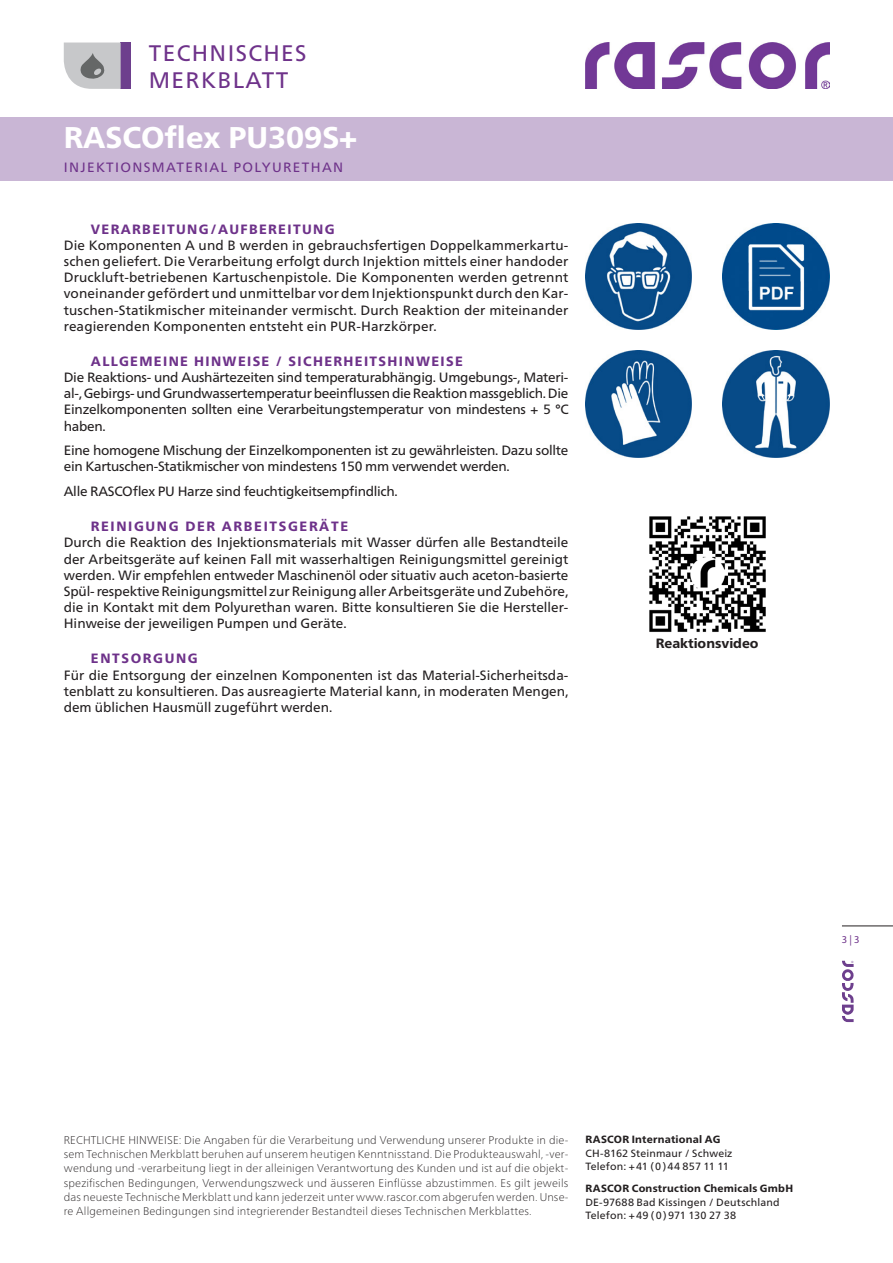
<style>
.page{position:relative;width:893px;height:1263px;background:#fff}
.page>*{position:absolute;margin:0;border:0;box-sizing:border-box;transform-origin:0 0}
.t1{font:800 30px "Frutiger Neue LT Pro";color:#fff}
.t2{font:22.5px/27px "Frutiger Neue LT Pro";letter-spacing:.06em;color:#6e328a}
.t3{font:13.5px/16.2px "Frutiger Neue LT Pro";letter-spacing:-.02em;color:#231f20;text-align:justify}
.t4{font:800 13.5px "Frutiger Neue LT Pro";letter-spacing:.1em;color:#6e328a}
.t5{font:800 13.5px "Frutiger Neue LT Pro";letter-spacing:.12em;color:#6e328a}
.t6{font:13.5px "Frutiger Neue LT Pro";letter-spacing:.1em;color:#6e328a}
.t7{font:800 13.5px "Frutiger Neue LT Pro";color:#231f20}
.t8{font:100 11.25px/14.2px "Frutiger Neue LT Pro";letter-spacing:.015em;color:#231f20;text-align:justify}
.t9{font:10.5px/13.5px "Frutiger Neue LT Pro";letter-spacing:.015em;color:#231f20}
.t10{font:800 10.5px "Frutiger Neue LT Pro";letter-spacing:.02em;color:#231f20}
.t11{font:10.5px "Myriad Pro";color:#6e328a}
.t12{font:2.85px "Arial";color:#6d3f8d}
</style>
<div class="page">
<div style="left:0;top:117px;width:893px;height:64px;background:#c9b6d5"></div>
<img style="left:585px;top:43px;width:244px;height:46px">
<div style="left:121px;top:43px;width:10px;height:46px;background:#6d3f8d"></div>
<svg style="left:64px;top:43px;width:57px;height:46px;background:#bcbdbf"></svg>
<hr style="left:842px;top:926px;width:51px;height:1px;background:#231f20">
<svg style="left:842px;top:961px;width:12px;height:61px"></svg>
<img style="left:585px;top:223px;width:107px;height:107px">
<img style="left:585px;top:351px;width:107px;height:106px">
<img style="left:723px;top:351px;width:106px;height:106px">
<img style="left:723px;top:223px;width:106px;height:107px">
<img style="left:649px;top:516px;width:117px;height:116px">
<h2 class="t2" style="left:149px;top:39px;width:159px">TECHNISCHES<br>MERKBLATT</h2>
<h1 class="t1" style="left:64px;top:120px;width:295px">RASCOflex PU309S+</h1>
<p class="t6" style="left:64px;top:159px;width:281px">INJEKTIONSMATERIAL POLYURETHAN</p>
<p class="t4" style="left:91px;top:221px;width:245px">VERARBEITUNG/AUFBEREITUNG</p>
<p class="t3" style="left:64px;top:237px;width:506px">Die Komponenten A und B werden in gebrauchsfertigen Doppelkammerkartu&shy;schen geliefert. Die Verarbeitung erfolgt durch Injektion mittels einer handoder Druckluft-betriebenen Kartuschenpistole. Die Komponenten werden getrennt voneinander gefördert und unmittelbar vor dem Injektionspunkt durch den Kar&shy;tuschen-Statikmischer miteinander vermischt. Durch Reaktion der miteinander reagierenden Komponenten entsteht ein PUR-Harzkörper.</p>
<p class="t4" style="left:91px;top:353px;width:373px">ALLGEMEINE HINWEISE / SICHERHEITSHINWEISE</p>
<p class="t3" style="left:64px;top:369px;width:506px">Die Reaktions- und Aushärtezeiten sind temperaturabhängig. Umgebungs-, Materi&shy;al-, Gebirgs- und Grundwassertemperatur beeinflussen die Reaktion massgeblich. Die Einzelkomponenten sollten eine Verarbeitungstemperatur von mindestens + 5 °C haben.</p>
<p class="t3" style="left:64px;top:442px;width:506px">Eine homogene Mischung der Einzelkomponenten ist zu gewährleisten. Dazu sollte ein Kartuschen-Statikmischer von mindestens 150 mm verwendet werden.</p>
<p class="t3" style="left:64px;top:483px;width:336px">Alle RASCOflex PU Harze sind feuchtigkeitsempfindlich.</p>
<p class="t5" style="left:91px;top:518px;width:259px">REINIGUNG DER ARBEITSGERÄTE</p>
<p class="t3" style="left:64px;top:534px;width:506px">Durch die Reaktion des Injektionsmaterials mit Wasser dürfen alle Bestandteile der Arbeitsgeräte auf keinen Fall mit wasserhaltigen Reinigungsmittel gereinigt werden. Wir empfehlen entweder Maschinenöl oder situativ auch aceton-basierte Spül- respektive Reinigungsmittel zur Reinigung aller Arbeitsgeräte und Zubehöre, die in Kontakt mit dem Polyurethan waren. Bitte konsultieren Sie die Hersteller-Hinweise der jeweiligen Pumpen und Geräte.</p>
<p class="t5" style="left:91px;top:651px;width:109px">ENTSORGUNG</p>
<p class="t3" style="left:64px;top:666px;width:506px">Für die Entsorgung der einzelnen Komponenten ist das Material-Sicherheitsda&shy;tenblatt zu konsultieren. Das ausreagierte Material kann, in moderaten Mengen, dem üblichen Hausmüll zugeführt werden.</p>
<p class="t7" style="left:656px;top:635px;width:104px">Reaktionsvideo</p>
<p class="t11" style="left:842px;top:933px;width:19px">3 | 3</p>
<p class="t12" style="left:851px;top:963px;width:4px;rotate:-90deg">®</p>
<p class="t8" style="left:64px;top:1133px;width:506px">RECHTLICHE HINWEISE: Die Angaben für die Verarbeitung und Verwendung unserer Produkte in die&shy;sem Technischen Merkblatt beruhen auf unserem heutigen Kenntnisstand. Die Produkteauswahl, -ver&shy;wendung und -verarbeitung liegt in der alleinigen Verantwortung des Kunden und ist auf die objekt&shy;spezifischen Bedingungen, Verwendungszweck und äusseren Einflüsse abzustimmen. Es gilt jeweils das neueste Technische Merkblatt und kann jederzeit unter www.rascor.com abgerufen werden. Unse&shy;re Allgemeinen Bedingungen sind integrierender Bestandteil dieses Technischen Merkblattes.</p>
<p class="t10" style="left:585px;top:1133px;width:137px">RASCOR International AG</p>
<p class="t9" style="left:585px;top:1146px;width:149px">CH-8162 Steinmaur / Schweiz<br>Telefon: +41 (0)44 857 11 11</p>
<p class="t10" style="left:585px;top:1182px;width:209px">RASCOR Construction Chemicals GmbH</p>
<p class="t9" style="left:585px;top:1195px;width:196px">DE-97688 Bad Kissingen / Deutschland<br>Telefon: +49 (0)971 130 27 38</p>
</div>
